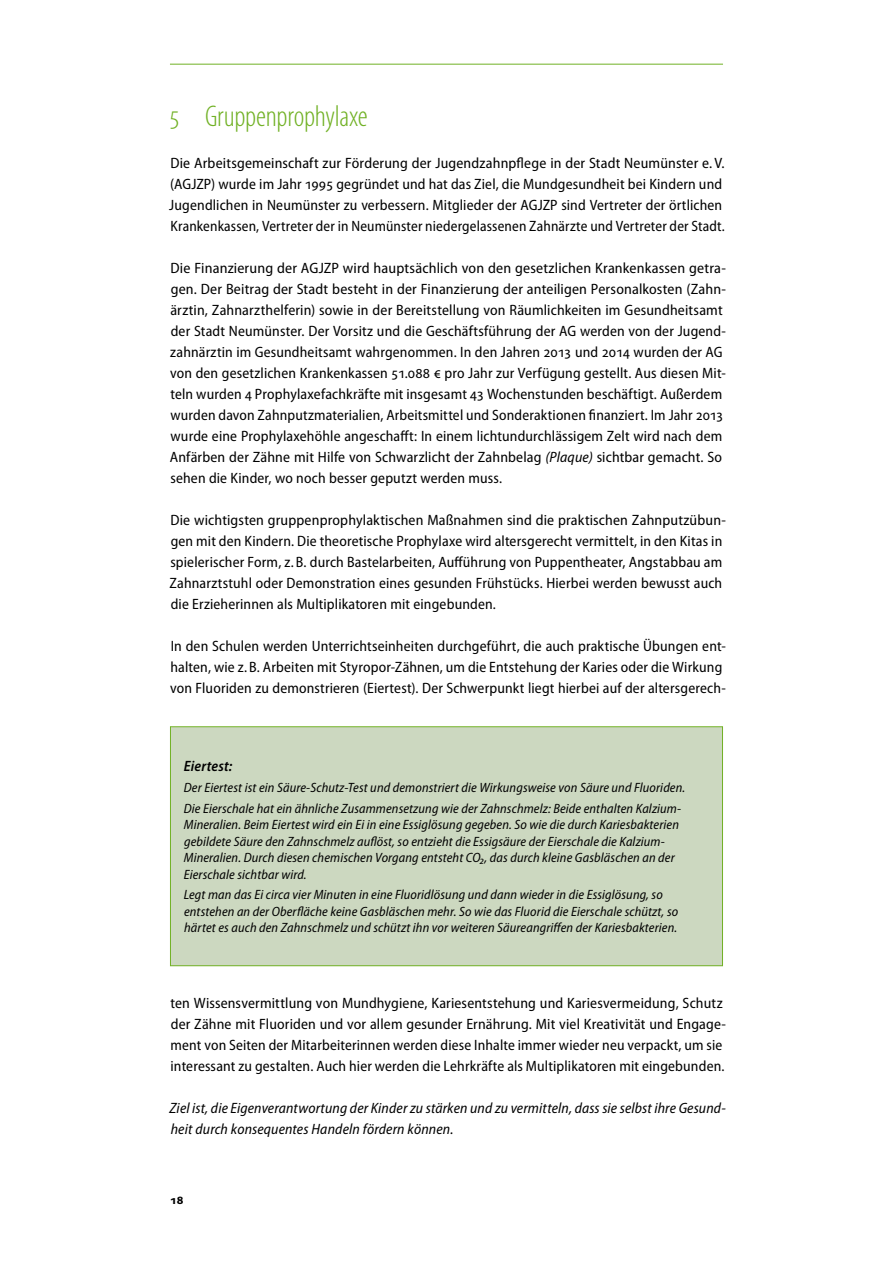
<style>
.page{position:relative;width:893px;height:1263px;background:#fff}
.page>*{position:absolute;margin:0;border:0;box-sizing:border-box;transform-origin:0 0}
.t1{font:300 condensed 30px "Myriad Pro";letter-spacing:-.01em;color:#71b125}
.t2{font:semi-condensed 15px/21px "Myriad Pro";letter-spacing:.01em;color:#000}
.t3{font:italic semi-condensed 15px/21px "Myriad Pro";letter-spacing:.01em;color:#000}
.t4{font:italic 600 semi-condensed 15px "Myriad Pro";letter-spacing:.015em;color:#000}
.t5{font:italic semi-condensed 13.5px/16.5px "Myriad Pro";letter-spacing:.01em;color:#000}
.t6{font:700 12px "Myriad Pro";color:#000}
.s1{font-style:italic}
</style>
<div class="page">
<hr style="left:170px;top:64px;width:552px;height:1px;background:#71b125">
<div style="left:170px;top:727px;width:552px;height:239px;background:#ccd8c0"></div>
<div style="left:170px;top:726px;width:553px;height:240px;border:1px solid #71b125"></div>
<h1 class="t1" style="left:170px;top:100px;width:199px">5 Gruppenprophylaxe</h1>
<p class="t2" style="left:169px;top:153px;width:557px">Die Arbeitsgemeinschaft zur Förderung der Jugendzahnpflege in der Stadt Neumünster e. V. (AGJZP) wurde im Jahr 1995 gegründet und hat das Ziel, die Mundgesundheit bei Kindern und Jugendlichen in Neumünster zu verbessern. Mitglieder der AGJZP sind Vertreter der örtlichen Krankenkassen, Vertreter der in Neumünster niedergelassenen Zahnärzte und Vertreter der Stadt.</p>
<p class="t2" style="left:170px;top:258px;width:558px">Die Finanzierung der AGJZP wird hauptsächlich von den gesetzlichen Krankenkassen getra&shy;gen. Der Beitrag der Stadt besteht in der Finanzierung der anteiligen Personalkosten (Zahn&shy;ärztin, Zahnarzthelferin) sowie in der Bereitstellung von Räumlichkeiten im Gesundheitsamt der Stadt Neumünster. Der Vorsitz und die Geschäftsführung der AG werden von der Jugend&shy;zahnärztin im Gesundheitsamt wahrgenommen. In den Jahren 2013 und 2014 wurden der AG von den gesetzlichen Krankenkassen 51.088 € pro Jahr zur Verfügung gestellt. Aus diesen Mit&shy;teln wurden 4 Prophylaxefachkräfte mit insgesamt 43 Wochenstunden beschäftigt. Außerdem wurden davon Zahnputzmaterialien, Arbeitsmittel und Sonderaktionen finanziert. Im Jahr 2013 wurde eine Prophylaxehöhle angeschafft: In einem lichtundurchlässigem Zelt wird nach dem Anfärben der Zähne mit Hilfe von Schwarzlicht der Zahnbelag <span class="s1">(Plaque)</span> sichtbar gemacht. So sehen die Kinder, wo noch besser geputzt werden muss.</p>
<p class="t2" style="left:170px;top:510px;width:558px">Die wichtigsten gruppenprophylaktischen Maßnahmen sind die praktischen Zahnputzübun&shy;gen mit den Kindern. Die theoretische Prophylaxe wird altersgerecht vermittelt, in den Kitas in spielerischer Form, z. B. durch Bastelarbeiten, Aufführung von Puppentheater, Angstabbau am Zahnarztstuhl oder Demonstration eines gesunden Frühstücks. Hierbei werden bewusst auch die Erzieherinnen als Multiplikatoren mit eingebunden.</p>
<p class="t2" style="left:170px;top:636px;width:557px">In den Schulen werden Unterrichtseinheiten durchgeführt, die auch praktische Übungen ent&shy;halten, wie z. B. Arbeiten mit Styropor-Zähnen, um die Entstehung der Karies oder die Wirkung von Fluoriden zu demonstrieren (Eiertest). Der Schwerpunkt liegt hierbei auf der altersgerech-</p>
<p class="t4" style="left:184px;top:758px;width:50px">Eiertest:</p>
<p class="t5" style="left:184px;top:777px;width:503px;line-height:20.7px">Der Eiertest ist ein Säure-Schutz-Test und demonstriert die Wirkungsweise von Säure und Fluoriden.<br>Die Eierschale hat ein ähnliche Zusammensetzung wie der Zahnschmelz: Beide enthalten Kalzium-</p>
<p class="t5" style="left:184px;top:817px;width:497px">Mineralien. Beim Eiertest wird ein Ei in eine Essiglösung gegeben. So wie die durch Kariesbakterien gebildete Säure den Zahnschmelz auflöst, so entzieht die Essigsäure der Eierschale die Kalzium-Mineralien. Durch diesen chemischen Vorgang entsteht CO₂, das durch kleine Gasbläschen an der Eierschale sichtbar wird.</p>
<p class="t5" style="left:184px;top:887px;width:496px">Legt man das Ei circa vier Minuten in eine Fluoridlösung und dann wieder in die Essiglösung, so entstehen an der Oberfläche keine Gasbläschen mehr. So wie das Fluorid die Eierschale schützt, so härtet es auch den Zahnschmelz und schützt ihn vor weiteren Säureangriffen der Kariesbakterien.</p>
<p class="t2" style="left:170px;top:993px;width:557px">ten Wissensvermittlung von Mundhygiene, Kariesentstehung und Kariesvermeidung, Schutz der Zähne mit Fluoriden und vor allem gesunder Ernährung. Mit viel Kreativität und Engage&shy;ment von Seiten der Mitarbeiterinnen werden diese Inhalte immer wieder neu verpackt, um sie interessant zu gestalten. Auch hier werden die Lehrkräfte als Multiplikatoren mit eingebunden.</p>
<p class="t3" style="left:170px;top:1098px;width:558px">Ziel ist, die Eigenverantwortung der Kinder zu stärken und zu vermitteln, dass sie selbst ihre Gesund&shy;heit durch konsequentes Handeln fördern können.</p>
<p class="t6" style="left:170px;top:1193px;width:15px">18</p>
</div>
